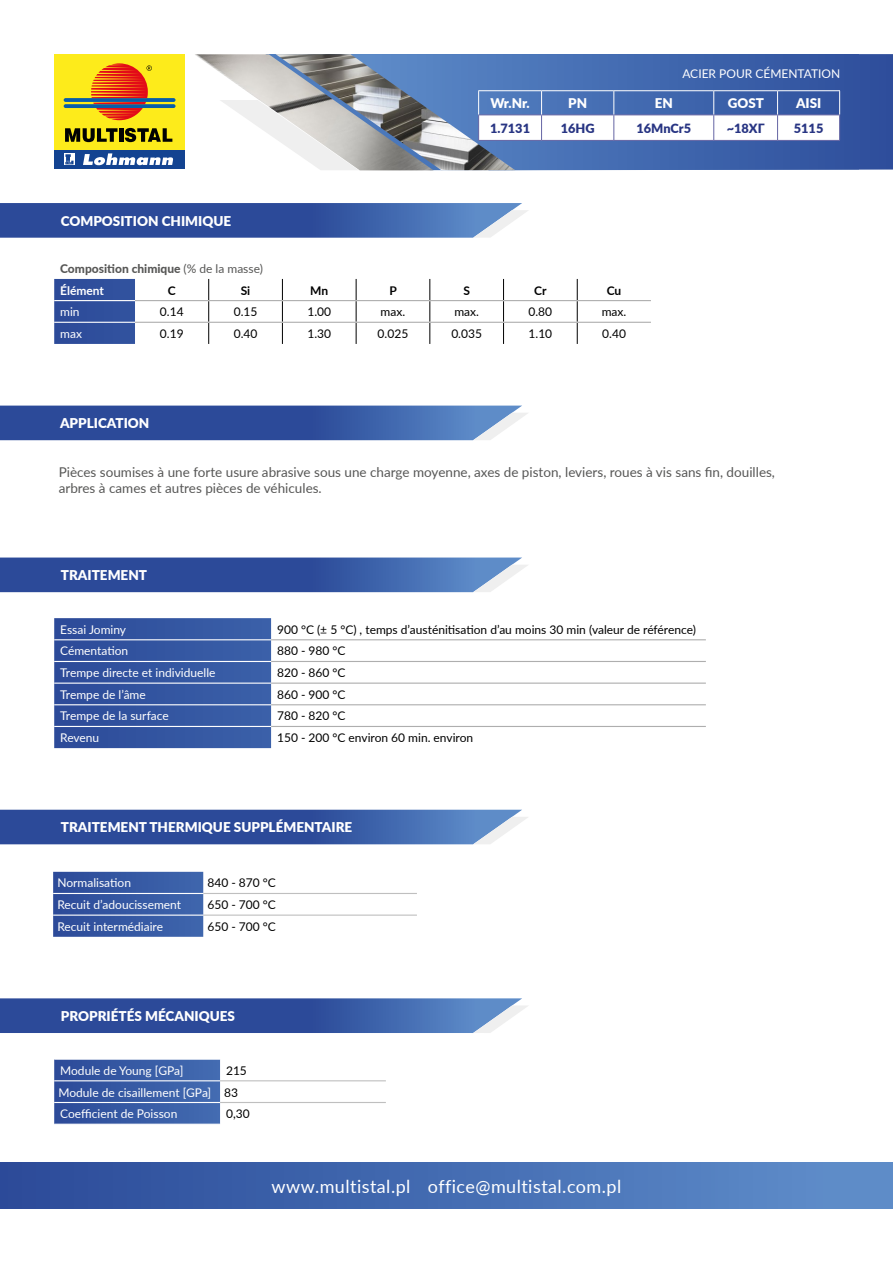
<style>
.page{position:relative;width:893px;height:1263px;background:#fff}
.page>*{position:absolute;margin:0;border:0;box-sizing:border-box;transform-origin:0 0}
.t1{font:18px "Lato";letter-spacing:.025em;color:#fff}
.t2{font:13.5px/16.2px "Lato";color:#575756}
.t3{font:900 13.5px "Lato";color:#fff}
.t4{font:900 13.35px "Lato";color:#fff}
.t5{font:900 12.75px "Lato";color:#283583}
.t6{font:12px/21.6px "Lato";color:#fff}
.t7{font:12px "Lato";color:#000}
.t8{font:800 12px/21.6px "Lato";color:#575756}
.t9{font:700 12px "Lato";letter-spacing:-.005em;color:#000}
.s1{font-weight:400}
.s2{font-weight:700;color:#fff}
.s3{color:#000}
</style>
<div class="page">
<svg style="left:0;top:203px;width:528px;height:35px;background:#4261a8"></svg>
<svg style="left:0;top:406px;width:528px;height:34px;background:#4060a7"></svg>
<svg style="left:0;top:557px;width:528px;height:35px;background:#4362a8"></svg>
<svg style="left:0;top:810px;width:528px;height:34px;background:#4060a7"></svg>
<svg style="left:0;top:998px;width:528px;height:35px;background:#4261a8"></svg>
<div style="left:54px;top:54px;width:130px;height:96px;background:#fdeb1b"></div>
<div style="left:54px;top:150px;width:130px;height:19px;background:#134391"></div>
<svg style="left:125px;top:128px;width:47px;height:14px"></svg>
<hr style="left:119px;top:128px;width:4px;height:14px;background:#010202">
<svg style="left:65px;top:128px;width:53px;height:14px"></svg>
<svg style="left:64px;top:153px;width:11px;height:12px"></svg>
<svg style="left:65px;top:154px;width:9px;height:10px"></svg>
<svg style="left:83px;top:153px;width:90px;height:12px"></svg>
<svg style="left:64px;top:98px;width:112px;height:4px"></svg>
<svg style="left:64px;top:104px;width:112px;height:4px"></svg>
<svg style="left:91px;top:63px;width:61px;height:57px"></svg>
<svg style="left:54px;top:618px;width:217px;height:130px;background:#3556a1"></svg>
<hr style="left:271px;top:639px;width:435px;height:1px;background:#aeaeae">
<hr style="left:271px;top:661px;width:435px;height:1px;background:#aeaeae">
<hr style="left:271px;top:682px;width:435px;height:2px;background:#aeaeae">
<hr style="left:271px;top:704px;width:435px;height:1px;background:#aeaeae">
<hr style="left:271px;top:726px;width:435px;height:1px;background:#aeaeae">
<hr style="left:54px;top:639px;width:217px;height:1px;background:#fff">
<hr style="left:54px;top:661px;width:217px;height:1px;background:#fff">
<hr style="left:54px;top:682px;width:217px;height:2px;background:#fff">
<hr style="left:54px;top:704px;width:217px;height:1px;background:#fff">
<hr style="left:54px;top:726px;width:217px;height:1px;background:#fff">
<svg style="left:54px;top:1060px;width:166px;height:64px;background:#3a5da6"></svg>
<hr style="left:220px;top:1080px;width:166px;height:1px;background:#bfbfbf">
<hr style="left:220px;top:1102px;width:166px;height:1px;background:#bfbfbf">
<hr style="left:54px;top:1080px;width:166px;height:1px;background:#fff">
<hr style="left:54px;top:1102px;width:166px;height:1px;background:#fff">
<svg style="left:53px;top:872px;width:150px;height:65px;background:#3658a3"></svg>
<hr style="left:203px;top:893px;width:214px;height:1px;background:#bfbfbf">
<hr style="left:203px;top:914px;width:214px;height:2px;background:#bfbfbf">
<hr style="left:53px;top:893px;width:150px;height:1px;background:#fff">
<hr style="left:53px;top:914px;width:150px;height:2px;background:#fff">
<div style="left:54px;top:279px;width:81px;height:65px;background:#2f4f9c"></div>
<svg style="left:208px;top:279px;width:1px;height:65px"></svg>
<svg style="left:282px;top:279px;width:1px;height:65px"></svg>
<svg style="left:356px;top:279px;width:1px;height:65px"></svg>
<svg style="left:429px;top:279px;width:1px;height:65px"></svg>
<svg style="left:503px;top:279px;width:1px;height:65px"></svg>
<svg style="left:577px;top:279px;width:1px;height:65px"></svg>
<hr style="left:54px;top:300px;width:81px;height:1px;background:#fff">
<hr style="left:54px;top:322px;width:81px;height:1px;background:#fff">
<hr style="left:135px;top:300px;width:74px;height:1px;background:#aeaeae">
<hr style="left:209px;top:300px;width:73px;height:1px;background:#aeaeae">
<hr style="left:282px;top:300px;width:74px;height:1px;background:#aeaeae">
<hr style="left:356px;top:300px;width:74px;height:1px;background:#aeaeae">
<hr style="left:430px;top:300px;width:74px;height:1px;background:#aeaeae">
<hr style="left:504px;top:300px;width:73px;height:1px;background:#aeaeae">
<hr style="left:577px;top:300px;width:74px;height:1px;background:#aeaeae">
<hr style="left:135px;top:322px;width:74px;height:1px;background:#aeaeae">
<hr style="left:209px;top:322px;width:73px;height:1px;background:#aeaeae">
<hr style="left:282px;top:322px;width:74px;height:1px;background:#aeaeae">
<hr style="left:356px;top:322px;width:74px;height:1px;background:#aeaeae">
<hr style="left:430px;top:322px;width:74px;height:1px;background:#aeaeae">
<hr style="left:504px;top:322px;width:73px;height:1px;background:#aeaeae">
<hr style="left:577px;top:322px;width:74px;height:1px;background:#aeaeae">
<div style="left:0;top:1163px;width:893px;height:46px;background:linear-gradient(to right,#2a4998,#608fcc)"></div>
<svg style="left:515px;top:54px;width:378px;height:116px;background:#3c61a9"></svg>
<img style="left:434px;top:54px;width:81px;height:116px">
<img style="left:195px;top:54px;width:239px;height:116px">
<svg style="left:219px;top:100px;width:140px;height:70px"></svg>
<hr style="left:478px;top:140px;width:64px;height:1px;background:#6565a4">
<hr style="left:542px;top:140px;width:72px;height:1px;background:#6565a4">
<hr style="left:614px;top:140px;width:100px;height:1px;background:#6565a4">
<hr style="left:714px;top:140px;width:64px;height:1px;background:#6565a4">
<hr style="left:778px;top:140px;width:62px;height:1px;background:#6565a4">
<hr style="left:478px;top:90px;width:64px;height:1px;background:#fff">
<hr style="left:542px;top:90px;width:72px;height:1px;background:#fff">
<hr style="left:614px;top:90px;width:100px;height:1px;background:#fff">
<hr style="left:714px;top:90px;width:64px;height:1px;background:#fff">
<hr style="left:778px;top:90px;width:62px;height:1px;background:#fff">
<svg style="left:478px;top:91px;width:362px;height:49px"></svg>
<p class="t6" style="left:682px;top:62px;width:159px">ACIER POUR CÉMENTATION</p>
<p class="t3" style="left:61px;top:211px;width:172px">COMPOSITION CHIMIQUE</p>
<p class="t4" style="left:490px;top:93px;width:41px">Wr.Nr.</p>
<p class="t4" style="left:568px;top:93px;width:20px">PN</p>
<p class="t4" style="left:655px;top:93px;width:20px">EN</p>
<p class="t4" style="left:728px;top:93px;width:38px">GOST</p>
<p class="t4" style="left:796px;top:93px;width:27px">AISI</p>
<p class="t5" style="left:490px;top:119px;width:42px">1.7131</p>
<p class="t5" style="left:561px;top:119px;width:35px">16HG</p>
<p class="t5" style="left:636px;top:119px;width:56px">16MnCr5</p>
<p class="t5" style="left:727px;top:119px;width:39px">~18ХГ</p>
<p class="t5" style="left:794px;top:119px;width:31px">5115</p>
<p class="t8" style="left:60px;top:257px;width:204px">Composition chimique <span class="s1">(% de la masse)<br></span><span class="s2">Élément</span></p>
<p class="t9" style="left:168px;top:281px;width:9px">C</p>
<p class="t9" style="left:241px;top:281px;width:11px">Si</p>
<p class="t9" style="left:310px;top:281px;width:20px">Mn</p>
<p class="t9" style="left:389px;top:281px;width:9px">P</p>
<p class="t9" style="left:463px;top:281px;width:8px">S</p>
<p class="t9" style="left:534px;top:281px;width:14px">Cr</p>
<p class="t9" style="left:607px;top:281px;width:16px">Cu</p>
<p class="t6" style="left:60px;top:301px;width:21px">min</p>
<p class="t7" style="left:160px;top:303px;width:25px">0.14</p>
<p class="t7" style="left:234px;top:303px;width:25px">0.15</p>
<p class="t7" style="left:307px;top:303px;width:25px">1.00</p>
<p class="t7" style="left:381px;top:303px;width:26px">max.</p>
<p class="t7" style="left:454px;top:303px;width:26px">max.</p>
<p class="t7" style="left:528px;top:303px;width:25px">0.80</p>
<p class="t7" style="left:602px;top:303px;width:26px">max.</p>
<p class="t6" style="left:60px;top:322px;width:23px">max</p>
<p class="t7" style="left:160px;top:325px;width:25px">0.19</p>
<p class="t7" style="left:234px;top:325px;width:25px">0.40</p>
<p class="t7" style="left:307px;top:325px;width:25px">1.30</p>
<p class="t7" style="left:378px;top:325px;width:32px">0.025</p>
<p class="t7" style="left:451px;top:325px;width:32px">0.035</p>
<p class="t7" style="left:529px;top:325px;width:25px">1.10</p>
<p class="t7" style="left:602px;top:325px;width:25px">0.40</p>
<p class="t3" style="left:60px;top:413px;width:91px">APPLICATION</p>
<p class="t2" style="left:59px;top:463px;width:718px">Pièces soumises à une forte usure abrasive sous une charge moyenne, axes de piston, leviers, roues à vis sans fin, douilles, arbres à cames et autres pièces de véhicules.</p>
<p class="t3" style="left:61px;top:565px;width:88px">TRAITEMENT</p>
<p class="t6" style="left:60px;top:618px;width:67px">Essai Jominy</p>
<p class="t7" style="left:277px;top:621px;width:420px">900 °C (± 5 °C) , temps d’austénitisation d’au moins 30 min (valeur de référence)</p>
<p class="t6" style="left:60px;top:640px;width:70px">Cémentation</p>
<p class="t7" style="left:277px;top:642px;width:70px">880 - 980 °C</p>
<p class="t6" style="left:60px;top:661px;width:157px">Trempe directe et individuelle</p>
<p class="t7" style="left:277px;top:664px;width:70px">820 - 860 °C</p>
<p class="t6" style="left:60px;top:683px;width:87px">Trempe de l’âme</p>
<p class="t7" style="left:277px;top:686px;width:70px">860 - 900 °C</p>
<p class="t6" style="left:60px;top:705px;width:110px">Trempe de la surface</p>
<p class="t7" style="left:277px;top:707px;width:70px">780 - 820 °C</p>
<p class="t6" style="left:60px;top:726px;width:41px">Revenu</p>
<p class="t7" style="left:277px;top:729px;width:198px">150 - 200 °C environ 60 min. environ</p>
<p class="t3" style="left:61px;top:817px;width:293px">TRAITEMENT THERMIQUE SUPPLÉMENTAIRE</p>
<p class="t6" style="left:57px;top:872px;width:75px">Normalisation</p>
<p class="t7" style="left:207px;top:874px;width:70px">840 - 870 °C</p>
<p class="t6" style="left:57px;top:893px;width:125px">Recuit d’adoucissement</p>
<p class="t7" style="left:207px;top:896px;width:70px">650 - 700 °C</p>
<p class="t6" style="left:57px;top:915px;width:107px">Recuit intermédiaire</p>
<p class="t7" style="left:207px;top:918px;width:70px">650 - 700 °C</p>
<p class="t3" style="left:61px;top:1006px;width:176px">PROPRIÉTÉS MÉCANIQUES</p>
<p class="t6" style="left:60px;top:1059px;width:125px">Module de Young [GPa]</p>
<p class="t6" style="left:58px;top:1059px;width:190px;text-indent:168px"><span class="s3">215<br></span>Module de cisaillement [GPa] <span class="s3">83<br></span>Coefficient de Poisson</p>
<p class="t7" style="left:226px;top:1105px;width:25px">0,30</p>
<h1 class="t1" style="left:272px;top:1174px;width:351px">www.multistal.pl office@multistal.com.pl</h1>
</div>
